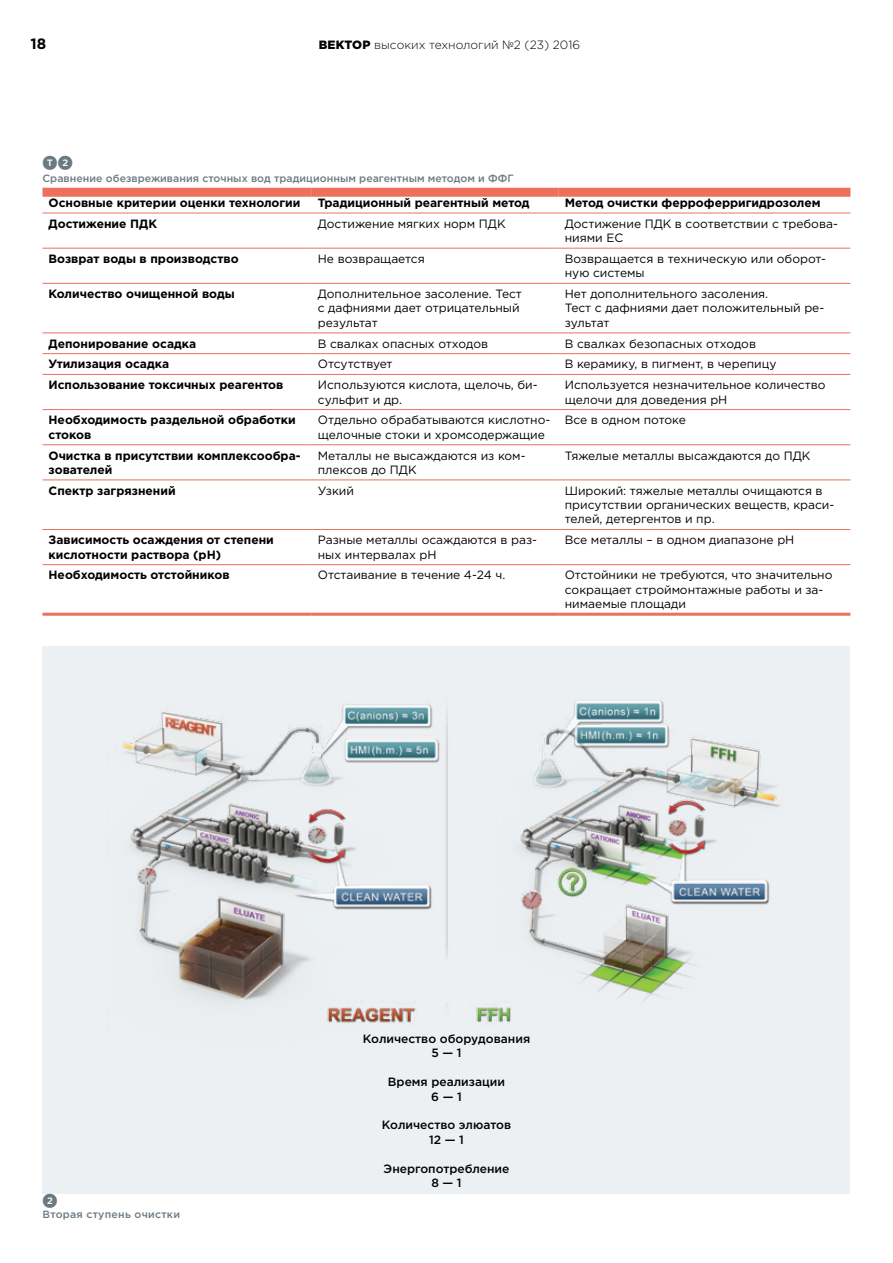
<style>
.page{position:relative;width:893px;height:1263px;background:#fff}
.page>*{position:absolute;margin:0;border:0;box-sizing:border-box;transform-origin:0 0}
.t1{font:15px "Whitney Index Black Round Bd";color:#6a7982}
.t2{font:700 15px "Gotham Pro";color:#000}
.t3{font:12px/14.4px "Gotham Pro";color:#000}
.t4{font:700 12px/14.4px "Gotham Pro";color:#000}
.t5{font:500 12px/14.4px "Gotham Pro";color:#000;text-align:center}
.t6{font:300 12px "Gotham Pro";color:#000}
.t7{font:500 10.5px "Gotham Pro";letter-spacing:.005em;color:#6a7982}
.t8{font:500 10.5px "Gotham Pro";letter-spacing:.025em;color:#6a7982}
.s1{font-weight:900}
</style>
<div class="page">
<div style="left:43px;top:646px;width:807px;height:547px;background:#ecf0f2"></div>
<hr style="left:43px;top:213px;width:269px;height:1px;background:#ed705a">
<hr style="left:312px;top:213px;width:247px;height:1px;background:#ed705a">
<hr style="left:559px;top:213px;width:291px;height:1px;background:#ed705a">
<hr style="left:43px;top:248px;width:269px;height:1px;background:#ed705a">
<hr style="left:312px;top:248px;width:247px;height:1px;background:#ed705a">
<hr style="left:559px;top:248px;width:291px;height:1px;background:#ed705a">
<hr style="left:43px;top:283px;width:269px;height:1px;background:#ed705a">
<hr style="left:312px;top:283px;width:247px;height:1px;background:#ed705a">
<hr style="left:559px;top:283px;width:291px;height:1px;background:#ed705a">
<hr style="left:43px;top:333px;width:269px;height:1px;background:#ed705a">
<hr style="left:312px;top:333px;width:247px;height:1px;background:#ed705a">
<hr style="left:559px;top:333px;width:291px;height:1px;background:#ed705a">
<hr style="left:43px;top:353px;width:269px;height:1px;background:#ed705a">
<hr style="left:312px;top:353px;width:247px;height:1px;background:#ed705a">
<hr style="left:559px;top:353px;width:291px;height:1px;background:#ed705a">
<hr style="left:43px;top:374px;width:269px;height:1px;background:#ed705a">
<hr style="left:312px;top:374px;width:247px;height:1px;background:#ed705a">
<hr style="left:559px;top:374px;width:291px;height:1px;background:#ed705a">
<hr style="left:43px;top:409px;width:269px;height:1px;background:#ed705a">
<hr style="left:312px;top:409px;width:247px;height:1px;background:#ed705a">
<hr style="left:559px;top:409px;width:291px;height:1px;background:#ed705a">
<hr style="left:43px;top:444px;width:269px;height:1px;background:#ed705a">
<hr style="left:312px;top:444px;width:247px;height:1px;background:#ed705a">
<hr style="left:559px;top:444px;width:291px;height:1px;background:#ed705a">
<hr style="left:43px;top:480px;width:269px;height:1px;background:#ed705a">
<hr style="left:312px;top:480px;width:247px;height:1px;background:#ed705a">
<hr style="left:559px;top:480px;width:291px;height:1px;background:#ed705a">
<hr style="left:43px;top:529px;width:269px;height:1px;background:#ed705a">
<hr style="left:312px;top:529px;width:247px;height:1px;background:#ed705a">
<hr style="left:559px;top:529px;width:291px;height:1px;background:#ed705a">
<hr style="left:43px;top:564px;width:269px;height:1px;background:#ed705a">
<hr style="left:312px;top:564px;width:247px;height:1px;background:#ed705a">
<hr style="left:559px;top:564px;width:291px;height:1px;background:#ed705a">
<div style="left:43px;top:188px;width:269px;height:9px;background:#ed705a"></div>
<div style="left:312px;top:188px;width:247px;height:9px;background:#ed705a"></div>
<div style="left:559px;top:188px;width:291px;height:9px;background:#ed705a"></div>
<hr style="left:43px;top:613px;width:269px;height:3px;background:#ed705a">
<hr style="left:312px;top:613px;width:247px;height:3px;background:#ed705a">
<hr style="left:559px;top:613px;width:291px;height:3px;background:#ed705a">
<img style="left:121px;top:700px;width:659px;height:323px">
<p class="t2" style="left:31px;top:35px;width:17px">18</p>
<p class="t6" style="left:319px;top:38px;width:263px"><span class="s1">ВЕКТОР</span> высоких технологий №2 (23) 2016</p>
<p class="t1" style="left:43px;top:156px;width:32px">t2</p>
<p class="t7" style="left:43px;top:172px;width:473px">Сравнение обезвреживания сточных вод традиционным реагентным методом и ФФГ</p>
<p class="t4" style="left:49px;top:195px;width:253px">Основные критерии оценки технологии</p>
<p class="t4" style="left:318px;top:195px;width:213px">Традиционный реагентный метод</p>
<p class="t4" style="left:565px;top:195px;width:257px">Метод очистки ферроферригидрозолем</p>
<p class="t4" style="left:49px;top:216px;width:110px">Достижение ПДК</p>
<p class="t3" style="left:318px;top:216px;width:189px">Достижение мягких норм ПДК</p>
<p class="t3" style="left:565px;top:216px;width:275px">Достижение ПДК в соответствии с требова&shy;ниями ЕС</p>
<p class="t4" style="left:49px;top:251px;width:192px">Возврат воды в производство</p>
<p class="t3" style="left:318px;top:251px;width:108px">Не возвращается</p>
<p class="t3" style="left:565px;top:251px;width:263px">Возвращается в техническую или оборот&shy;ную системы</p>
<p class="t4" style="left:49px;top:286px;width:188px">Количество очищенной воды</p>
<p class="t3" style="left:318px;top:287px;width:206px">Дополнительное засоление. Тест с дафниями дает отрицательный результат</p>
<p class="t3" style="left:565px;top:287px;width:261px">Нет дополнительного засоления.<br>Тест с дафниями дает положительный ре&shy;зультат</p>
<p class="t4" style="left:49px;top:336px;width:149px">Депонирование осадка</p>
<p class="t3" style="left:318px;top:336px;width:172px">В свалках опасных отходов</p>
<p class="t3" style="left:565px;top:336px;width:193px">В свалках безопасных отходов</p>
<p class="t4" style="left:49px;top:357px;width:122px">Утилизация осадка</p>
<p class="t3" style="left:318px;top:357px;width:76px">Отсутствует</p>
<p class="t3" style="left:565px;top:357px;width:213px">В керамику, в пигмент, в черепицу</p>
<p class="t4" style="left:49px;top:377px;width:236px">Использование токсичных реагентов</p>
<p class="t3" style="left:318px;top:378px;width:221px">Используются кислота, щелочь, би&shy;сульфит и др.</p>
<p class="t3" style="left:565px;top:378px;width:262px">Используется незначительное количество щелочи для доведения рН</p>
<p class="t4" style="left:49px;top:413px;width:249px">Необходимость раздельной обработки стоков</p>
<p class="t3" style="left:318px;top:413px;width:234px">Отдельно обрабатываются кислотно&shy;щелочные стоки и хромсодержащие</p>
<p class="t3" style="left:565px;top:413px;width:123px">Все в одном потоке</p>
<p class="t4" style="left:49px;top:448px;width:254px">Очистка в присутствии комплексообра&shy;зователей</p>
<p class="t3" style="left:318px;top:448px;width:209px">Металлы не высаждаются из ком&shy;плексов до ПДК</p>
<p class="t3" style="left:565px;top:448px;width:247px">Тяжелые металлы высаждаются до ПДК</p>
<p class="t4" style="left:49px;top:483px;width:129px">Спектр загрязнений</p>
<p class="t3" style="left:318px;top:483px;width:38px">Узкий</p>
<p class="t3" style="left:565px;top:483px;width:271px">Широкий: тяжелые металлы очищаются в присутствии органических веществ, краси&shy;телей, детергентов и пр.</p>
<p class="t4" style="left:49px;top:532px;width:227px">Зависимость осаждения от степени кислотности раствора (рН)</p>
<p class="t3" style="left:318px;top:533px;width:221px">Разные металлы осаждаются в раз&shy;ных интервалах рН</p>
<p class="t3" style="left:565px;top:533px;width:231px">Все металлы – в одном диапазоне рН</p>
<p class="t4" style="left:49px;top:568px;width:183px">Необходимость отстойников</p>
<p class="t3" style="left:318px;top:568px;width:189px">Отстаивание в течение 4-24 ч.</p>
<p class="t3" style="left:565px;top:568px;width:269px">Отстойники не требуются, что значительно сокращает строймонтажные работы и за&shy;нимаемые площади</p>
<p class="t1" style="left:43px;top:1194px;width:17px">2</p>
<p class="t8" style="left:43px;top:1208px;width:139px">Вторая ступень очистки</p>
<p class="t5" style="left:363px;top:1031px;width:169px">Количество оборудования<br>5 — 1</p>
<p class="t5" style="left:388px;top:1074px;width:119px">Время реализации<br>6 — 1</p>
<p class="t5" style="left:382px;top:1117px;width:131px">Количество элюатов<br>12 — 1</p>
<p class="t5" style="left:383px;top:1161px;width:127px">Энергопотребление<br>8 — 1</p>
</div>
